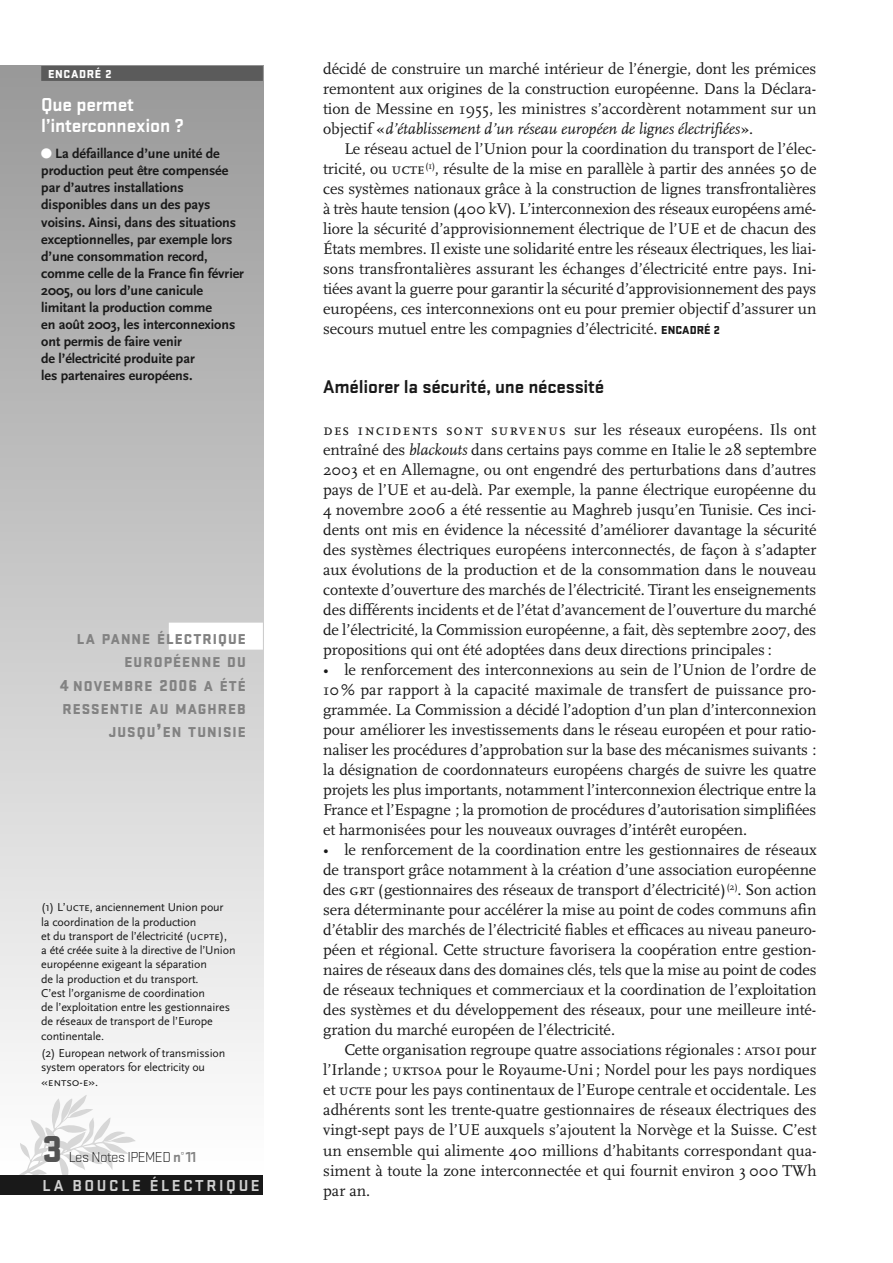
<style>
.page{position:relative;width:893px;height:1263px;background:#fff}
.page>*{position:absolute;margin:0;border:0;box-sizing:border-box;transform-origin:0 0}
.t1{font:900 39px "Stratum No 1";color:#535353}
.t2{font:700 19.5px/21px "Stratum No 1";letter-spacing:-.01em;color:#fff}
.t3{font:700 19.2px "Stratum No 1";letter-spacing:-.01em;color:#191919}
.t4{font:700 16.5px "Stratum No 1";letter-spacing:.155em;color:#d1d1d1}
.t5{font:16.2px/20px "Scala";letter-spacing:-.005em;color:#191919;text-align:justify}
.t6{font:300 15px "Stratum No 1";letter-spacing:-.035em;color:#191919}
.t7{font:900 14.85px/23.2px "Stratum No 1";letter-spacing:.07em;color:#828282;text-align:right}
.t8{font:700 14.1px/17.1px "Scala Sans";letter-spacing:-.005em;color:#191919}
.t9{font:12px/14.2px "Scala Sans";letter-spacing:-.01em;color:#191919}
.t10{font:12px "Scala Sans Caps";letter-spacing:-.01em;color:#191919}
.t11{font:900 12px "Stratum No 1";letter-spacing:.055em;color:#fff}
.s1{color:#fff}
.s2{font-size:16.5px}
.s3{font-size:19.8px}
.s4{font-family:"Scala Sans Caps"}
.s5{font-family:"Scala Sans"}
.s6{font-weight:700;color:#828282}
.s7{font-style:italic}
.s8{font-family:"Scala Caps"}
.s9{font-family:"Stratum No 1";font-weight:900;font-size:12px}
</style>
<div class="page">
<div style="left:0;top:66px;width:263px;height:1111px;background:linear-gradient(to bottom,#989898,#fff)"></div>
<img style="left:15px;top:1098px;width:121px;height:78px">
<div style="left:0;top:1176px;width:263px;height:19px;background:#191919"></div>
<div style="left:169px;top:623px;width:94px;height:27px;background:#fff"></div>
<div style="left:41px;top:66px;width:222px;height:15px;background:#5b5b5b"></div>
<p class="t11" style="left:48px;top:70px;width:65px">ENCADRÉ 2</p>
<p class="t2" style="left:41px;top:96px;width:144px">Que permet l’interconnexion ?</p>
<p class="t8" style="left:41px;top:145px;width:204px"><span class="s1">●</span> La défaillance d’une unité de production peut être compensée par d’autres installations disponibles dans un des pays voisins. Ainsi, dans des situations exceptionnelles, par exemple lors d’une consommation record, comme celle de la France fin février<br>2005, ou lors d’une canicule limitant la production comme<br>en août 2003, les interconnexions ont permis de faire venir<br>de l’électricité produite par<br>les partenaires européens.</p>
<p class="t7" style="left:60px;top:629px;width:187px">LA PANNE ÉLECTRIQUE<br>EUROPÉENNE DU<br><span class="s2">4</span> NOVEMBRE <span class="s2">2006</span> A ÉTÉ<br>RESSENTIE AU MAGHREB<br>JUSQU<span class="s3">’</span>EN TUNISIE</p>
<p class="t9" style="left:41px;top:900px;width:196px">(1) L’<span class="s4">ucte</span>, anciennement Union pour<br>la coordination de la production<br>et du transport de l’électricité (<span class="s4">ucpte</span>), a été créée suite à la directive de l’Union européenne exigeant la séparation<br>de la production et du transport.<br>C’est l’organisme de coordination<br>de l’exploitation entre les gestionnaires de réseaux de transport de l’Europe continentale.</p>
<p class="t9" style="left:41px;top:1046px;width:186px">(2) European network of transmission system operators for electricity ou</p>
<p class="t10" style="left:41px;top:1074px;width:58px"><span class="s5">«</span>entso-e<span class="s5">».</span></p>
<h1 class="t1" style="left:43px;top:1135px;width:21px">3</h1>
<p class="t6" style="left:69px;top:1151px;width:129px">Les Notes IPEMED <span class="s6">n°11</span></p>
<p class="t4" style="left:43px;top:1179px;width:219px">LA BOUCLE ÉLECTRIQUE</p>
<p class="t5" style="left:323px;top:58px;width:495px">décidé de construire un marché intérieur de l’énergie, dont les prémices remontent aux origines de la construction européenne. Dans la Déclara&shy;tion de Messine en 1955, les ministres s’accordèrent notamment sur un objectif «<span class="s7">d’établissement d’un réseau européen de lignes électrifiées</span>».</p>
<p class="t5" style="left:323px;top:139px;width:495px;text-indent:21px">Le réseau actuel de l’Union pour la coordination du transport de l’élec&shy;tricité, ou <span class="s8">ucte</span><sup>(1)</sup>, résulte de la mise en parallèle à partir des années 50 de ces systèmes nationaux grâce à la construction de lignes transfrontalières à très haute tension (400 kV). L’interconnexion des réseaux européens amé&shy;liore la sécurité d’approvisionnement électrique de l’UE et de chacun des États membres. Il existe une solidarité entre les réseaux électriques, les liai&shy;sons transfrontalières assurant les échanges d’électricité entre pays. Ini&shy;tiées avant la guerre pour garantir la sécurité d’approvisionnement des pays européens, ces interconnexions ont eu pour premier objectif d’assurer un secours mutuel entre les compagnies d’électricité. <span class="s9">ENCADRÉ 2</span></p>
<p class="t3" style="left:323px;top:381px;width:283px">Améliorer la sécurité, une nécessité</p>
<p class="t5" style="left:323px;top:419px;width:495px"><span class="s8">des incidents sont survenus</span> sur les réseaux européens. Ils ont entraîné des <span class="s7">blackouts</span> dans certains pays comme en Italie le 28 septembre 2003 et en Allemagne, ou ont engendré des perturbations dans d’autres pays de l’UE et au-delà. Par exemple, la panne électrique européenne du 4 novembre 2006 a été ressentie au Maghreb jusqu’en Tunisie. Ces inci&shy;dents ont mis en évidence la nécessité d’améliorer davantage la sécurité des systèmes électriques européens interconnectés, de façon à s’adapter aux évolutions de la production et de la consommation dans le nouveau contexte d’ouverture des marchés de l’électricité. Tirant les enseignements des différents incidents et de l’état d’avancement de l’ouverture du marché de l’électricité, la Commission européenne, a fait, dès septembre 2007, des propositions qui ont été adoptées dans deux directions principales :</p>
<p class="t5" style="left:323px;top:659px;width:495px">• le renforcement des interconnexions au sein de l’Union de l’ordre de 10% par rapport à la capacité maximale de transfert de puissance pro&shy;grammée. La Commission a décidé l’adoption d’un plan d’interconnexion pour améliorer les investissements dans le réseau européen et pour ratio&shy;naliser les procédures d’approbation sur la base des mécanismes suivants : la désignation de coordonnateurs européens chargés de suivre les quatre projets les plus importants, notamment l’interconnexion électrique entre la France et l’Espagne ; la promotion de procédures d’autorisation simplifiées et harmonisées pour les nouveaux ouvrages d’intérêt européen.</p>
<p class="t5" style="left:323px;top:839px;width:495px">• le renforcement de la coordination entre les gestionnaires de réseaux de transport grâce notamment à la création d’une association européenne des <span class="s8">grt</span> (gestionnaires des réseaux de transport d’électricité)<sup>(2)</sup>. Son action sera déterminante pour accélérer la mise au point de codes communs afin d’établir des marchés de l’électricité fiables et efficaces au niveau paneuro&shy;péen et régional. Cette structure favorisera la coopération entre gestion&shy;naires de réseaux dans des domaines clés, tels que la mise au point de codes de réseaux techniques et commerciaux et la coordination de l’exploitation des systèmes et du développement des réseaux, pour une meilleure inté&shy;gration du marché européen de l’électricité.</p>
<p class="t5" style="left:323px;top:1040px;width:495px;text-indent:21px">Cette organisation regroupe quatre associations régionales : <span class="s8">atsoi</span> pour l’Irlande ; <span class="s8">uktsoa</span> pour le Royaume-Uni ; Nordel pour les pays nordiques et <span class="s8">ucte</span> pour les pays continentaux de l’Europe centrale et occidentale. Les adhérents sont les trente-quatre gestionnaires de réseaux électriques des vingt-sept pays de l’UE auxquels s’ajoutent la Norvège et la Suisse. C’est un ensemble qui alimente 400 millions d’habitants correspondant qua&shy;siment à toute la zone interconnectée et qui fournit environ 3 000 TWh par an.</p>
</div>
